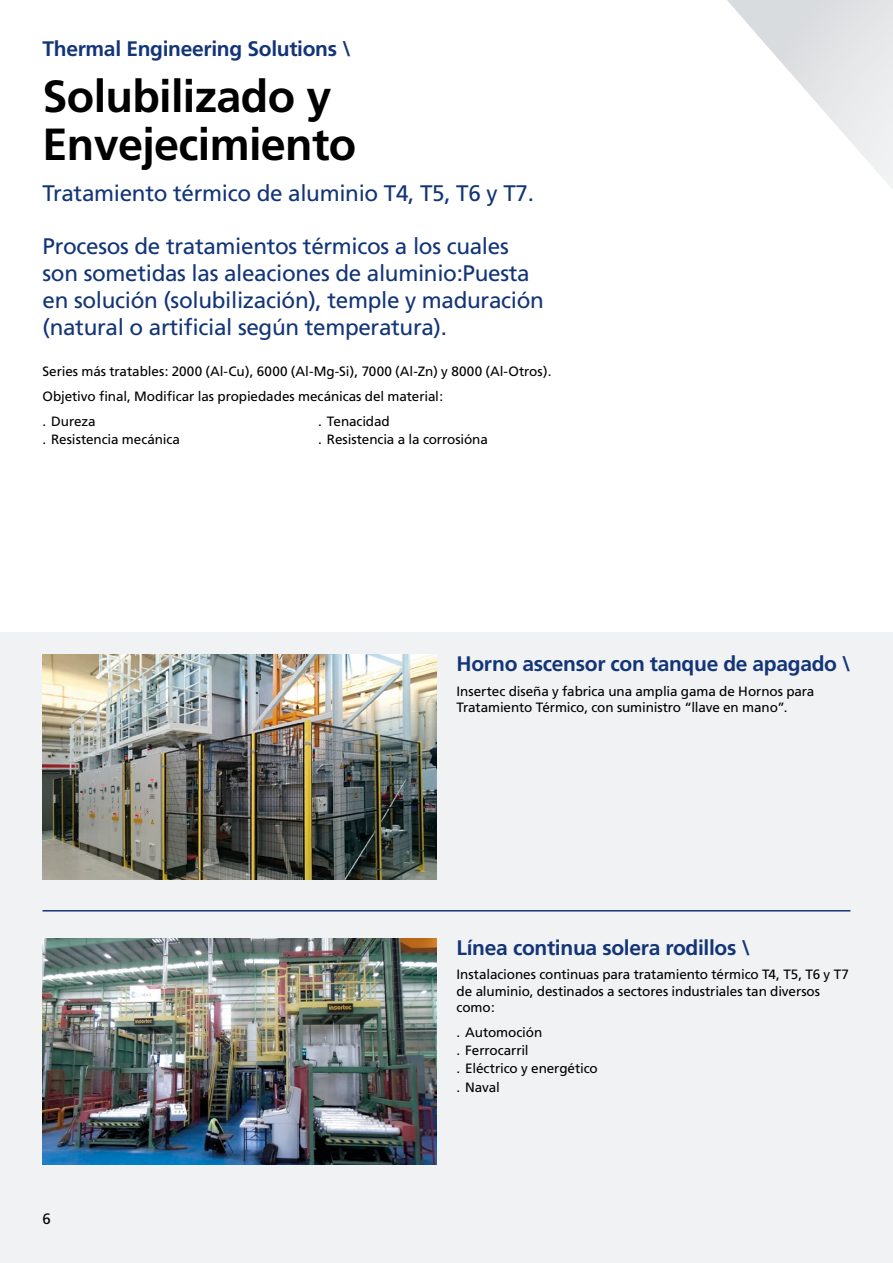
<style>
.page{position:relative;width:893px;height:1263px;background:#fff}
.page>*{position:absolute;margin:0;border:0;box-sizing:border-box;transform-origin:0 0}
.t1{font:700 45px/48px "Frutiger";letter-spacing:-.015em;color:#000}
.t2{font:22.5px/27px "Frutiger";letter-spacing:-.015em;color:#133578}
.t3{font:700 21px "Frutiger";letter-spacing:-.015em;color:#133578}
.t4{font:15px "Frutiger";color:#000}
.t5{font:13.5px/18.3px "Frutiger";letter-spacing:-.01em;color:#000}
</style>
<div class="page">
<div style="left:0;top:632px;width:893px;height:631px;background:#f1f2f3"></div>
<svg style="left:727px;top:0;width:166px;height:189px"></svg>
<img style="left:43px;top:655px;width:393px;height:224px">
<img style="left:42px;top:938px;width:394px;height:226px">
<hr style="left:43px;top:910px;width:807px;height:1px;background:#133578">
<h3 class="t3" style="left:43px;top:36px;width:309px">Thermal Engineering Solutions \</h3>
<h1 class="t1" style="left:43px;top:72px;width:315px">Solubilizado y<br>Envejecimiento</h1>
<h2 class="t2" style="left:43px;top:180px;width:493px">Tratamiento térmico de aluminio T4, T5, T6 y T7.</h2>
<h2 class="t2" style="left:43px;top:232px;width:503px">Procesos de tratamientos térmicos a los cuales son sometidas las aleaciones de aluminio:Puesta en solución (solubilización), temple y maduración (natural o artificial según temperatura).</h2>
<p class="t5" style="left:43px;top:359px;width:510px;line-height:24.8px">Series más tratables: 2000 (Al-Cu), 6000 (Al-Mg-Si), 7000 (Al-Zn) y 8000 (Al-Otros).<br>Objetivo final, Modificar las propiedades mecánicas del material:<br>. Dureza</p>
<p class="t5" style="left:43px;top:430px;width:139px">. Resistencia mecánica</p>
<p class="t5" style="left:318px;top:412px;width:171px">. Tenacidad<br>. Resistencia a la corrosióna</p>
<h3 class="t3" style="left:457px;top:652px;width:395px">Horno ascensor con tanque de apagado \</h3>
<p class="t5" style="left:457px;top:683px;width:359px;line-height:16.2px">Insertec diseña y fabrica una amplia gama de Hornos para<br>Tratamiento Térmico, con suministro “llave en mano”.</p>
<p class="t4" style="left:43px;top:1209px;width:10px">6</p>
<h3 class="t3" style="left:457px;top:935px;width:295px">Línea continua solera rodillos \</h3>
<p class="t5" style="left:457px;top:966px;width:394px;line-height:16.2px">Instalaciones continuas para tratamiento térmico T4, T5, T6 y T7 de aluminio, destinados a sectores industriales tan diversos como:</p>
<p class="t5" style="left:457px;top:1022px;width:143px">. Automoción<br>. Ferrocarril<br>. Eléctrico y energético . Naval</p>
</div>
